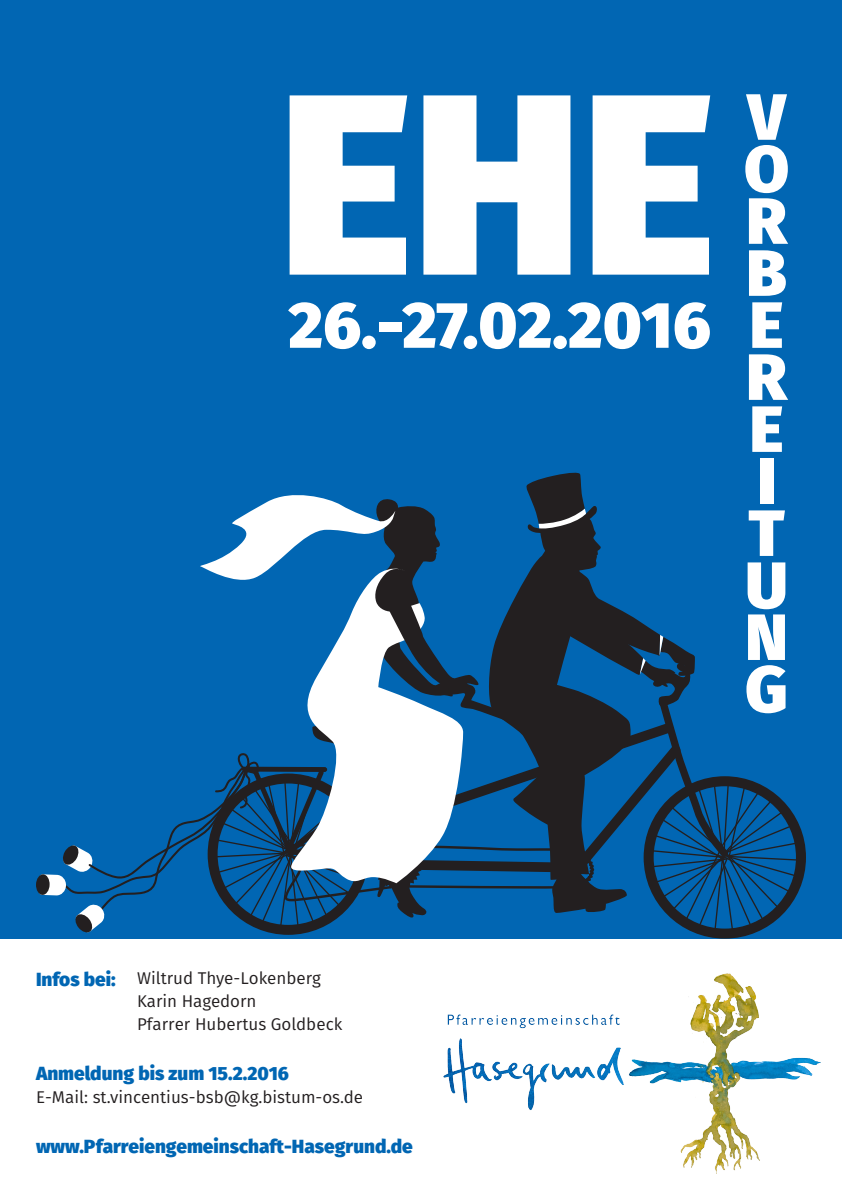
<style>
.page{position:relative;width:842px;height:1191px;background:#fff}
.page>*{position:absolute;margin:0;border:0;box-sizing:border-box;transform-origin:0 0}
.t1{font:800 257.4px "Fira Sans";color:#fff}
.t2{font:800 65.4px "Fira Sans";color:#fff}
.t3{font:800 19px "Fira Sans";color:#0166b3}
.t4{font:17px/23px "Fira Sans";color:#231f20}
</style>
<div class="page">
<div style="left:0;top:0;width:842px;height:938px;background:#0166b3"></div>
<img style="left:444px;top:973px;width:376px;height:201px">
<svg style="left:37px;top:472px;width:769px;height:466px"></svg>
<p class="t1" style="left:279px;top:4px;width:438px">EHE</p>
<p class="t2" style="left:288px;top:279px;width:424px">26.-27.02.2016</p>
<p class="t2" style="left:747px;top:71px;width:39px">V</p>
<p class="t2" style="left:744px;top:123px;width:47px">O</p>
<p class="t2" style="left:746px;top:175px;width:42px">R</p>
<p class="t2" style="left:746px;top:227px;width:42px">B</p>
<p class="t2" style="left:749px;top:279px;width:35px">E</p>
<p class="t2" style="left:746px;top:331px;width:42px">R</p>
<p class="t2" style="left:749px;top:383px;width:35px">E</p>
<p class="t2" style="left:757px;top:435px;width:21px">I</p>
<p class="t2" style="left:748px;top:487px;width:38px">T</p>
<p class="t2" style="left:745px;top:539px;width:44px">U</p>
<p class="t2" style="left:745px;top:591px;width:44px">N</p>
<p class="t2" style="left:745px;top:643px;width:44px">G</p>
<p class="t3" style="left:36px;top:965px;width:81px">Infos bei:</p>
<p class="t4" style="left:137px;top:966px;width:207px">Wiltrud Thye-Lokenberg<br>Karin Hagedorn<br>Pfarrer Hubertus Goldbeck</p>
<p class="t3" style="left:36px;top:1060px;width:254px">Anmeldung bis zum 15.2.2016</p>
<p class="t4" style="left:36px;top:1085px;width:329px">E-Mail: st.vincentius-bsb@kg.bistum-os.de</p>
<p class="t3" style="left:36px;top:1133px;width:378px">www.Pfarreiengemeinschaft-Hasegrund.de</p>
</div>
